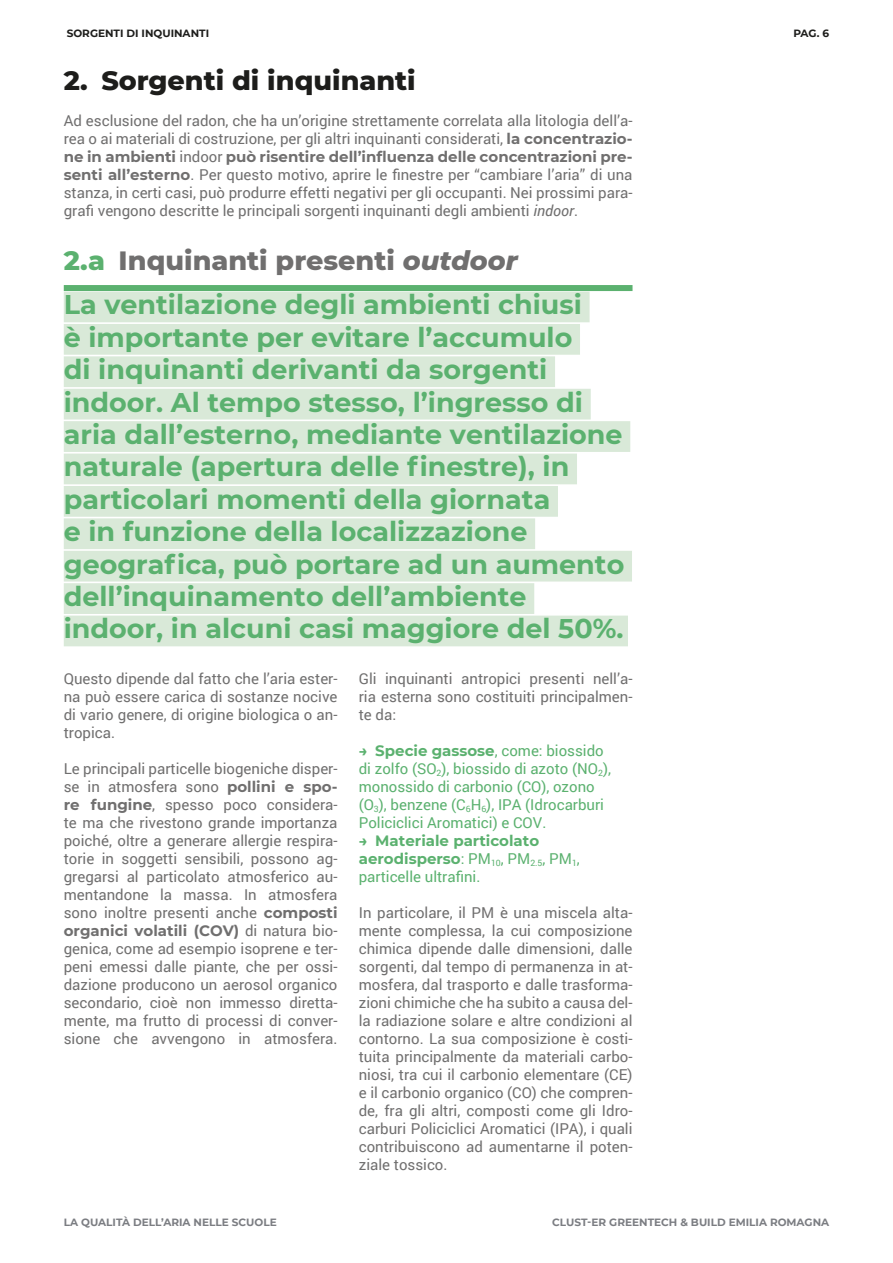
<style>
.page{position:relative;width:893px;height:1263px;background:#fff}
.page>*{position:absolute;margin:0;border:0;box-sizing:border-box;transform-origin:0 0}
.t1{font:700 27px/32.4px "Montserrat";color:#5bb16f}
.t2{font:800 27px "Montserrat";color:#1d1d1b}
.t3{font:15px/18px "Roboto";color:#706f6f;text-align:justify}
.t4{font:15px/18px "Roboto";color:#5bb16f}
.t5{font:700 15px "Montserrat";color:#706f6f}
.t6{font:700 15px/18px "Montserrat";color:#5bb16f}
.t7{font:700 10.5px "Montserrat";color:#7b7d82}
.t8{font:700 10.5px "Montserrat";color:#1d1d1b}
.s1{font-family:"Montserrat";font-weight:700}
.s2{font-family:"Roboto";font-weight:400}
.s3{font-style:italic}
.s4{font-weight:800}
.s5{font-weight:800;color:#706f6f}
.s6{font-weight:800;font-style:italic;color:#706f6f}
</style>
<div class="page">
<div style="left:64px;top:285px;width:568px;height:6px;background:#5bb16f"></div>
<div style="left:64px;top:292px;width:526px;height:30px;background:#d9e9d8"></div>
<div style="left:64px;top:324px;width:516px;height:31px;background:#d9e9d8"></div>
<div style="left:64px;top:356px;width:491px;height:31px;background:#d9e9d8"></div>
<div style="left:64px;top:389px;width:527px;height:30px;background:#d9e9d8"></div>
<div style="left:64px;top:421px;width:566px;height:31px;background:#d9e9d8"></div>
<div style="left:64px;top:454px;width:513px;height:30px;background:#d9e9d8"></div>
<div style="left:64px;top:486px;width:494px;height:31px;background:#d9e9d8"></div>
<div style="left:64px;top:518px;width:471px;height:31px;background:#d9e9d8"></div>
<div style="left:64px;top:551px;width:568px;height:30px;background:#d9e9d8"></div>
<div style="left:64px;top:583px;width:470px;height:31px;background:#d9e9d8"></div>
<div style="left:64px;top:616px;width:564px;height:30px;background:#d9e9d8"></div>
<p class="t8" style="left:67px;top:25px;width:138px">Sorgenti di i nqui nanti</p>
<p class="t8" style="left:793px;top:25px;width:37px">PAG. 6</p>
<h1 class="t2" style="left:64px;top:61px;width:353px">2. Sorgenti di inquinanti</h1>
<p class="t3" style="left:64px;top:111px;width:570px">Ad esclusione del radon, che ha un’origine strettamente correlata alla litologia dell’a&shy;rea o ai materiali di costruzione, per gli altri inquinanti considerati, <span class="s1">la concentrazio-</span></p>
<p class="t5" style="left:64px;top:146px;width:570px">ne in ambienti <span class="s2">indoor</span> può risentire dell’influenza delle concentrazioni pre-</p>
<p class="t3" style="left:64px;top:165px;width:570px"><span class="s1">senti all’esterno</span>. Per questo motivo, aprire le finestre per “cambiare l’aria” di una stanza, in certi casi, può produrre effetti negativi per gli occupanti. Nei prossimi para&shy;grafi vengono descritte le principali sorgenti inquinanti degli ambienti <span class="s3">indoor</span>.</p>
<h1 class="t1" style="left:64px;top:237px;width:520px;line-height:44.4px"><span class="s4">2.a</span> <span class="s5">Inquinanti presenti</span> <span class="s6">outdoor<br></span>La ventilazione degli ambienti chiusi</h1>
<p class="t1" style="left:64px;top:320px;width:562px">è importante per evitare l’accumulo<br>di inquinanti derivanti da sorgenti indoor. Al tempo stesso, l’ingresso di aria dall’esterno, mediante ventilazione naturale (apertura delle finestre), in particolari momenti della giornata<br>e in funzione della localizzazione geografica, può portare ad un aumento dell’inquinamento dell’ambiente indoor, in alcuni casi maggiore del 50%.</p>
<p class="t3" style="left:64px;top:669px;width:275px">Questo dipende dal fatto che l’aria ester&shy;na può essere carica di sostanze nocive di vario genere, di origine biologica o an&shy;tropica.</p>
<p class="t3" style="left:64px;top:759px;width:275px">Le principali particelle biogeniche disper&shy;se in atmosfera sono <span class="s1">pollini e spo&shy;re fungine</span>, spesso poco considera&shy;te ma che rivestono grande importanza poiché, oltre a generare allergie respira&shy;torie in soggetti sensibili, possono ag&shy;gregarsi al particolato atmosferico au&shy;mentandone la massa. In atmosfera sono inoltre presenti anche <span class="s1">composti</span></p>
<p class="t5" style="left:64px;top:920px;width:275px">organici volatili (COV) <span class="s2">di natura bio-</span></p>
<p class="t3" style="left:64px;top:939px;width:275px">genica, come ad esempio isoprene e ter&shy;peni emessi dalle piante, che per ossi&shy;dazione producono un aerosol organico secondario, cioè non immesso diretta&shy;mente, ma frutto di processi di conver&shy;sione che avvengono in atmosfera.</p>
<p class="t3" style="left:359px;top:669px;width:275px">Gli inquinanti antropici presenti nell’a&shy;ria esterna sono costituiti principalmen&shy;te da:</p>
<p class="t6" style="left:359px;top:741px;width:246px">→ Specie gassose<span class="s2">, come: biossido</span></p>
<p class="t4" style="left:359px;top:759px;width:254px">di zolfo (SO<sub>2</sub>), biossido di azoto (NO<sub>2</sub>), monossido di carbonio (CO), ozono (O<sub>3</sub>), benzene (C<sub>6</sub>H<sub>6</sub>), IPA (Idrocarburi Policiclici Aromatici) e COV.</p>
<p class="t6" style="left:359px;top:831px;width:223px">→ M ateriale particolato aerodisperso<span class="s2">: PM</span><sub>10</sub><span class="s2">, PM</span><sub>2.5</sub><span class="s2">, PM</span><sub>1</sub><span class="s2">,</span></p>
<p class="t4" style="left:359px;top:867px;width:123px">particelle ultrafini.</p>
<p class="t3" style="left:359px;top:903px;width:275px">In particolare, il PM è una miscela alta&shy;mente complessa, la cui composizione chimica dipende dalle dimensioni, dalle sorgenti, dal tempo di permanenza in at&shy;mosfera, dal trasporto e dalle trasforma&shy;zioni chimiche che ha subito a causa del&shy;la radiazione solare e altre condizioni al contorno. La sua composizione è costi&shy;tuita principalmente da materiali carbo&shy;niosi, tra cui il carbonio elementare (CE) e il carbonio organico (CO) che compren&shy;de, fra gli altri, composti come gli Idro&shy;carburi Policiclici Aromatici (IPA), i quali contribuiscono ad aumentarne il poten&shy;ziale tossico.</p>
<p class="t7" style="left:64px;top:1215px;width:214px">LA QUALITÀ DELL’ARIA NELLE SCUOLE</p>
<p class="t7" style="left:552px;top:1215px;width:279px">CLUST-ER GREENTECH &amp; BUILD EMILIA ROMAGNA</p>
</div>
